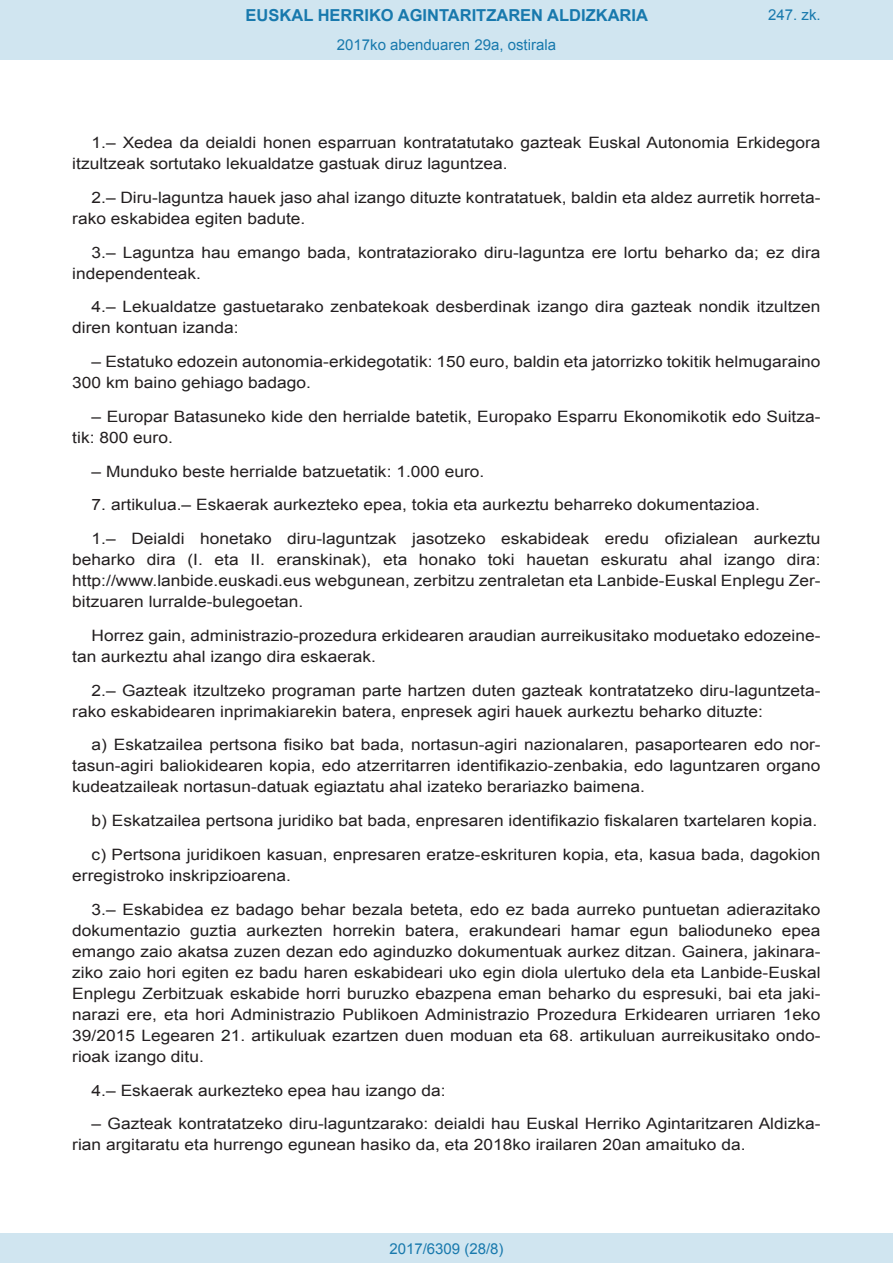
<style>
.page{position:relative;width:893px;height:1263px;background:#fff}
.page>*{position:absolute;margin:0;border:0;box-sizing:border-box;transform-origin:0 0}
.t1{font:700 16.5px "Arial";color:#1879ad}
.BOPVDetalle{font:15.6px/21px "Arial";color:#231f20;scale:1.11 1}
.Paginacion_Centro{font:15px "Arial";color:#1879ad}
</style>
<div class="page">
<div style="left:0;top:0;width:893px;height:60px;background:#d0e5f0"></div>
<div style="left:0;top:1233px;width:893px;height:30px;background:#d0e5f0"></div>
<p class="t1" style="left:246px;top:4px;width:404px">EUSKAL HERRIKO AGINTARITZAREN ALDIZKARIA</p>
<p class="Paginacion_Centro" style="left:337px;top:35px;width:221px">2017ko abenduaren 29a, ostirala</p>
<p class="Paginacion_Centro" style="left:768px;top:5px;width:54px">247. zk.</p>
<p class="BOPVDetalle" style="left:72px;top:132px;width:676px;text-indent:19px">1.– Xedea da deialdi honen esparruan kontratatutako gazteak Euskal Autonomia Erkidegora itzultzeak sortutako lekualdatze gastuak diruz laguntzea.</p>
<p class="BOPVDetalle" style="left:72px;top:187px;width:676px;text-indent:19px">2.– Diru-laguntza hauek jaso ahal izango dituzte kontratatuek, baldin eta aldez aurretik horreta&shy;rako eskabidea egiten badute.</p>
<p class="BOPVDetalle" style="left:72px;top:242px;width:676px;text-indent:19px">3.– Laguntza hau emango bada, kontrataziorako diru-laguntza ere lortu beharko da; ez dira independenteak.</p>
<p class="BOPVDetalle" style="left:72px;top:297px;width:676px;text-indent:19px">4.– Lekualdatze gastuetarako zenbatekoak desberdinak izango dira gazteak nondik itzultzen diren kontuan izanda:</p>
<p class="BOPVDetalle" style="left:72px;top:351px;width:676px;text-indent:19px">– Estatuko edozein autonomia-erkidegotatik: 150 euro, baldin eta jatorrizko tokitik helmugaraino<br>300 km baino gehiago badago.</p>
<p class="BOPVDetalle" style="left:72px;top:406px;width:676px;text-indent:19px">– Europar Batasuneko kide den herrialde batetik, Europako Esparru Ekonomikotik edo Suitza&shy;tik: 800 euro.</p>
<p class="BOPVDetalle" style="left:92px;top:461px;width:355px">– Munduko beste herrialde batzuetatik: 1.000 euro.</p>
<p class="BOPVDetalle" style="left:92px;top:495px;width:604px">7. artikulua.– Eskaerak aurkezteko epea, tokia eta aurkeztu beharreko dokumentazioa.</p>
<p class="BOPVDetalle" style="left:72px;top:528px;width:676px;text-align:justify;text-indent:19px">1.– Deialdi honetako diru-laguntzak jasotzeko eskabideak eredu ofizialean aurkeztu beharko dira (I. eta II. eranskinak), eta honako toki hauetan eskuratu ahal izango dira: http://www.lanbide.euskadi.eus webgunean, zerbitzu zentraletan eta Lanbide-Euskal Enplegu Zer&shy;bitzuaren lurralde-bulegoetan.</p>
<p class="BOPVDetalle" style="left:72px;top:625px;width:676px;text-indent:19px">Horrez gain, administrazio-prozedura erkidearen araudian aurreikusitako moduetako edozeine&shy;tan aurkeztu ahal izango dira eskaerak.</p>
<p class="BOPVDetalle" style="left:72px;top:680px;width:676px;text-indent:19px">2.– Gazteak itzultzeko programan parte hartzen duten gazteak kontratatzeko diru-laguntzeta&shy;rako eskabidearen inprimakiarekin batera, enpresek agiri hauek aurkeztu beharko dituzte:</p>
<p class="BOPVDetalle" style="left:72px;top:735px;width:676px;text-align:justify;text-indent:19px">a) Eskatzailea pertsona fisiko bat bada, nortasun-agiri nazionalaren, pasaportearen edo nor&shy;tasun-agiri baliokidearen kopia, edo atzerritarren identifikazio-zenbakia, edo laguntzaren organo kudeatzaileak nortasun-datuak egiaztatu ahal izateko berariazko baimena.</p>
<p class="BOPVDetalle" style="left:92px;top:810px;width:655px">b) Eskatzailea pertsona juridiko bat bada, enpresaren identifikazio fiskalaren txartelaren kopia.</p>
<p class="BOPVDetalle" style="left:72px;top:844px;width:676px;text-indent:19px">c) Pertsona juridikoen kasuan, enpresaren eratze-eskrituren kopia, eta, kasua bada, dagokion erregistroko inskripzioarena.</p>
<p class="BOPVDetalle" style="left:72px;top:899px;width:676px;text-align:justify;text-indent:19px">3.– Eskabidea ez badago behar bezala beteta, edo ez bada aurreko puntuetan adierazitako dokumentazio guztia aurkezten horrekin batera, erakundeari hamar egun balioduneko epea emango zaio akatsa zuzen dezan edo aginduzko dokumentuak aurkez ditzan. Gainera, jakinara&shy;ziko zaio hori egiten ez badu haren eskabideari uko egin diola ulertuko dela eta Lanbide-Euskal Enplegu Zerbitzuak eskabide horri buruzko ebazpena eman beharko du espresuki, bai eta jaki&shy;narazi ere, eta hori Administrazio Publikoen Administrazio Prozedura Erkidearen urriaren 1eko 39/2015 Legearen 21. artikuluak ezartzen duen moduan eta 68. artikuluan aurreikusitako ondo&shy;rioak izango ditu.</p>
<p class="BOPVDetalle" style="left:92px;top:1080px;width:320px">4.– Eskaerak aurkezteko epea hau izango da:</p>
<p class="BOPVDetalle" style="left:72px;top:1113px;width:676px;text-indent:19px">– Gazteak kontratatzeko diru-laguntzarako: deialdi hau Euskal Herriko Agintaritzaren Aldizka&shy;rian argitaratu eta hurrengo egunean hasiko da, eta 2018ko irailaren 20an amaituko da.</p>
<p class="Paginacion_Centro" style="left:389px;top:1238px;width:116px">2017/6309 (28/8)</p>
</div>
